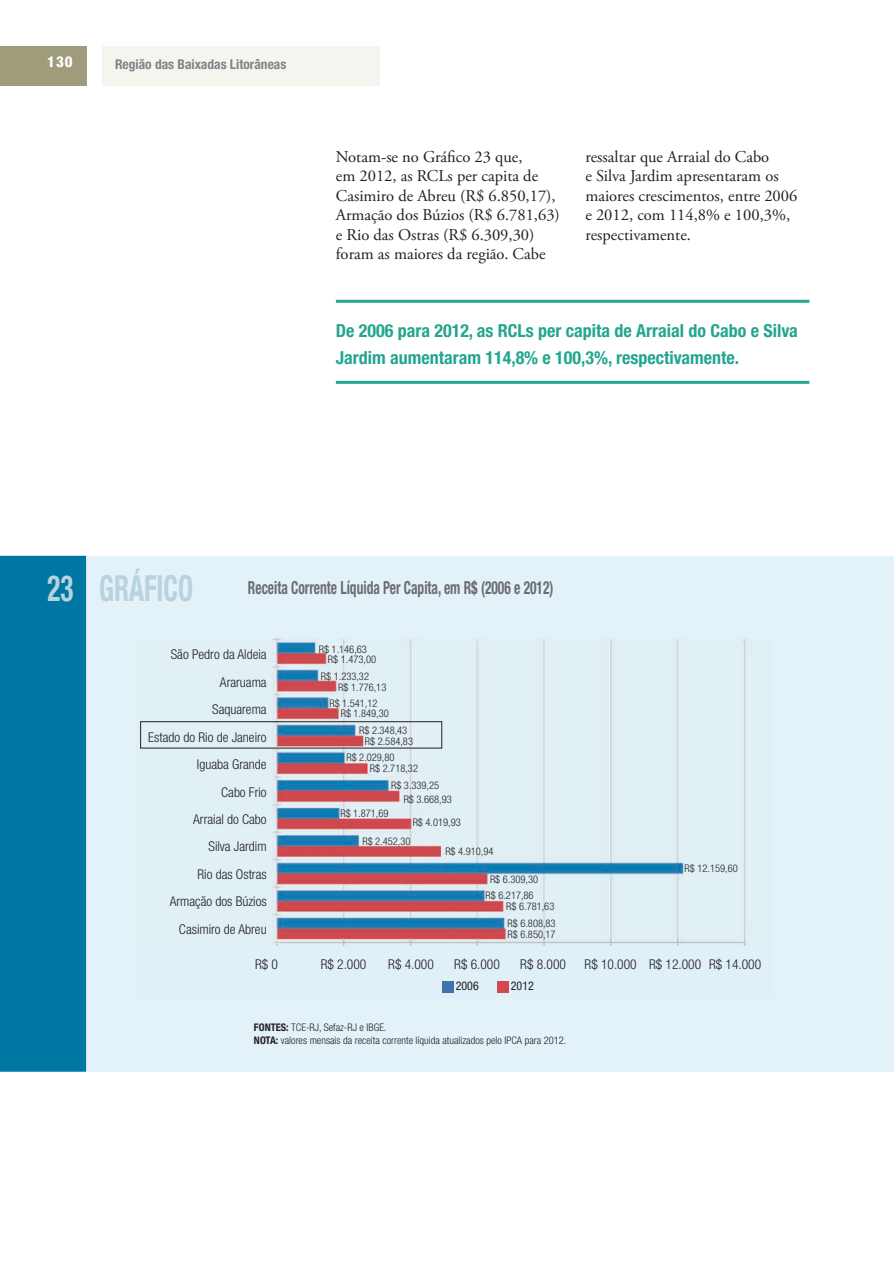
<style>
.page{position:relative;width:894px;height:1264px;background:#fff}
.page>*{position:absolute;margin:0;border:0;box-sizing:border-box;transform-origin:0 0}
.t1{font:700 condensed 36px "Helvetica Neue LT Std";color:#b9d2df;scale:.75 1}
.t2{font:700 condensed 18px/27px "Helvetica Neue LT Std";color:#23a68e}
.t3{font:700 condensed 18px "Helvetica Neue LT Std";color:#6c6d70;scale:.75 1}
.t4{font:16.5px/19.5px "Adobe Garamond Pro";color:#231f20}
.t5{font:800 condensed 15px "Helvetica Neue LT Std";color:#fff}
.t6{font:300 condensed 13.5px/27.5px "Helvetica Neue";color:#231f20;text-align:right}
.t7{font:700 condensed 13.5px "Helvetica Neue LT Std";color:#808285}
.t8{font:condensed 12px "Helvetica Neue LT Std";color:#231f20}
.t9{font:300 condensed 10.5px/12.6px "Helvetica Neue";color:#231f20}
.s1{font-family:"Helvetica Neue LT Std";font-weight:700}
</style>
<div class="page">
<div style="left:0;top:46px;width:86px;height:40px;background:#9f9c7b"></div>
<div style="left:102px;top:46px;width:278px;height:40px;background:#f5f5f0"></div>
<hr style="left:336px;top:300px;width:473px;height:3px;background:#23a68e">
<hr style="left:336px;top:381px;width:473px;height:3px;background:#23a68e">
<div style="left:0;top:556px;width:86px;height:515px;background:#0076a3"></div>
<div style="left:86px;top:556px;width:808px;height:515px;background:#e3f2f9"></div>
<img style="left:135px;top:639px;width:637px;height:358px">
<div style="left:442px;top:981px;width:11px;height:11px;background:#4073a8"></div>
<div style="left:498px;top:981px;width:11px;height:11px;background:#d2484f"></div>
<div style="left:140px;top:721px;width:302px;height:27px;border:1px solid #231f20"></div>
<h3 class="t5" style="left:47px;top:52px;width:27px">130</h3>
<p class="t7" style="left:115px;top:56px;width:173px">Região das Baixadas Litorâneas</p>
<h3 class="t4" style="left:336px;top:147px;width:225px">Notam-se no Gráfico 23 que,<br>em 2012, as RCLs per capita de<br>Casimiro de Abreu (R$ 6.850,17),<br>Armação dos Búzios (R$ 6.781,63) e Rio das Ostras (R$ 6.309,30) foram as maiores da região. Cabe</h3>
<h3 class="t4" style="left:585px;top:147px;width:213px">ressaltar que Arraial do Cabo<br>e Silva Jardim apresentaram os maiores crescimentos, entre 2006 e 2012, com 114,8% e 100,3%, respectivamente.</h3>
<h2 class="t2" style="left:336px;top:317px;width:463px">De 2006 para 2012, as RCLs per capita de Arraial do Cabo e Silva<br>Jardim aumentaram 114,8% e 100,3%, respectivamente.</h2>
<h1 class="t1" style="left:48px;top:566px;width:195px">23 GRÁFICO</h1>
<h2 class="t3" style="left:248px;top:577px;width:409px">Receita Corrente Líquida Per Capita, em R$ (2006 e 2012)</h2>
<p class="t9" style="left:319px;top:642px;width:50px">R$ 1.146,63</p>
<p class="t9" style="left:321px;top:669px;width:50px">R$ 1.233,32</p>
<p class="t9" style="left:329px;top:696px;width:50px">R$ 1.541,12</p>
<p class="t9" style="left:359px;top:724px;width:50px">R$ 2.348,43</p>
<p class="t9" style="left:346px;top:751px;width:50px">R$ 2.029,80</p>
<p class="t9" style="left:391px;top:779px;width:50px">R$ 3.339,25</p>
<p class="t9" style="left:340px;top:806px;width:50px">R$ 1.871,69</p>
<p class="t9" style="left:362px;top:834px;width:50px">R$ 2.452,30</p>
<p class="t6" style="left:148px;top:640px;width:120px">São Pedro da Aldeia<br>Araruama<br>Saquarema<br>Estado do Rio de Janeiro<br>Iguaba Grande<br>Cabo Frio<br>Arraial do Cabo<br>Silva Jardim<br>Rio das Ostras<br>Armação dos Búzios<br>Casimiro de Abreu</p>
<p class="t6" style="left:255px;top:950px;width:24px">R$ 0</p>
<p class="t6" style="left:321px;top:950px;width:47px">R$ 2.000</p>
<p class="t6" style="left:388px;top:950px;width:47px">R$ 4.000</p>
<p class="t6" style="left:454px;top:950px;width:47px">R$ 6.000</p>
<p class="t6" style="left:520px;top:950px;width:47px">R$ 8.000</p>
<p class="t6" style="left:584px;top:950px;width:178px">R$ 10.000 R$ 12.000 R$ 14.000</p>
<p class="t9" style="left:328px;top:653px;width:50px">R$ 1.473,00</p>
<p class="t9" style="left:338px;top:681px;width:50px">R$ 1.776,13</p>
<p class="t9" style="left:341px;top:706px;width:50px">R$ 1.849,30</p>
<p class="t9" style="left:365px;top:734px;width:50px">R$ 2.584,83</p>
<p class="t9" style="left:370px;top:762px;width:50px">R$ 2.718,32</p>
<p class="t9" style="left:404px;top:792px;width:50px">R$ 3.668,93</p>
<p class="t9" style="left:413px;top:816px;width:50px">R$ 4.019,93</p>
<p class="t9" style="left:445px;top:844px;width:50px">R$ 4.910,94</p>
<p class="t9" style="left:490px;top:872px;width:50px">R$ 6.309,30</p>
<p class="t9" style="left:506px;top:900px;width:50px">R$ 6.781,63</p>
<p class="t9" style="left:507px;top:928px;width:50px">R$ 6.850,17</p>
<p class="t9" style="left:684px;top:862px;width:55px">R$ 12.159,60</p>
<p class="t9" style="left:485px;top:888px;width:50px">R$ 6.217,86</p>
<p class="t9" style="left:507px;top:917px;width:50px">R$ 6.808,83</p>
<p class="t8" style="left:456px;top:979px;width:25px">2006</p>
<p class="t8" style="left:511px;top:978px;width:25px">2012</p>
<p class="t9" style="left:254px;top:1020px;width:314px"><span class="s1">FONTES:</span> TCE-RJ, Sefaz-RJ e IBGE.<br><span class="s1">NOTA:</span> valores mensais da receita corrente líquida atualizados pelo IPCA para 2012.</p>
</div>
